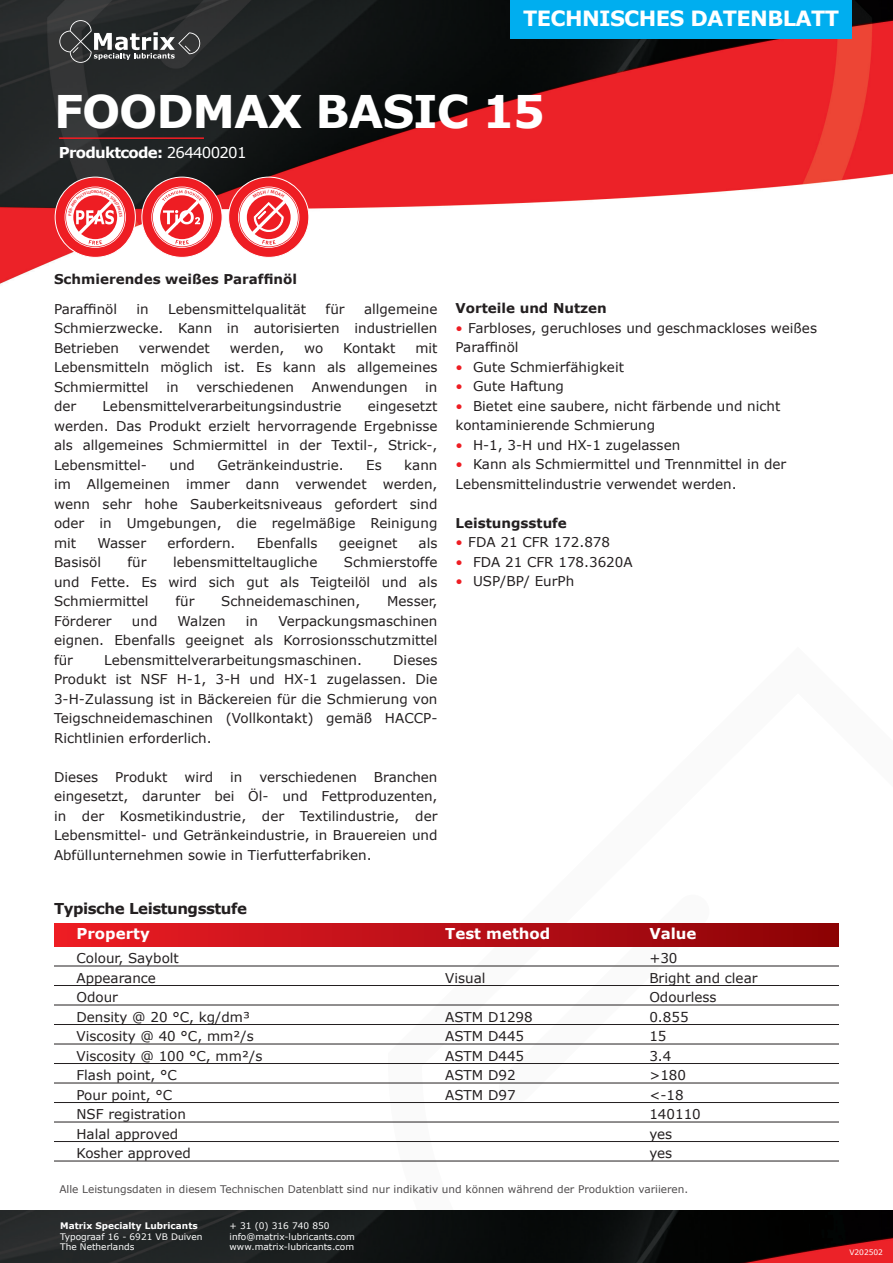
<style>
.page{position:relative;width:893px;height:1263px;background:#fff}
.page>*{position:absolute;margin:0;border:0;box-sizing:border-box;transform-origin:0 0}
.t1{font:700 45px "Verdana";letter-spacing:-.025em;color:#fff}
.t2{font:700 21px "Verdana";letter-spacing:-.03em;color:#fff}
.t3{font:700 15px "Verdana";color:#fff}
.t4{font:700 15px "Verdana";letter-spacing:-.03em;color:#231f20}
.t5{font:700 15px "Verdana";letter-spacing:-.05em;color:#fff}
.t6{font:13.5px/19.5px "Verdana";color:#231f20;text-align:justify}
.t7{font:700 13.5px "Verdana";color:#231f20}
.t8{font:10.5px "Verdana";color:#231f20}
.t9{font:9px/10.5px "Verdana";color:#fff}
.t10{font:700 9px "Verdana";color:#fff}
.t11{font:7.5px "Verdana";color:#fff}
.s1{font-weight:400}
.s2{color:#ee1d23}
</style>
<div class="page">
<img style="left:0;top:0;width:893px;height:284px">
<svg style="left:388px;top:923px;width:505px;height:288px"></svg>
<div style="left:510px;top:0;width:342px;height:38px;background:#00aeef"></div>
<svg style="left:59px;top:20px;width:141px;height:43px;background:#4f5152"></svg>
<img style="left:0;top:1211px;width:893px;height:52px">
<div style="left:54px;top:924px;width:785px;height:23px;background:linear-gradient(to right,#ec1d26,#8a0207)"></div>
<hr style="left:54px;top:966px;width:785px;height:1px;background:#231f20">
<hr style="left:54px;top:985px;width:785px;height:1px;background:#231f20">
<hr style="left:54px;top:1005px;width:785px;height:1px;background:#231f20">
<hr style="left:54px;top:1024px;width:785px;height:1px;background:#231f20">
<hr style="left:54px;top:1044px;width:785px;height:1px;background:#231f20">
<hr style="left:54px;top:1063px;width:785px;height:1px;background:#231f20">
<hr style="left:54px;top:1083px;width:785px;height:1px;background:#231f20">
<hr style="left:54px;top:1102px;width:785px;height:1px;background:#231f20">
<hr style="left:54px;top:1122px;width:785px;height:1px;background:#231f20">
<hr style="left:54px;top:1141px;width:785px;height:1px;background:#231f20">
<hr style="left:54px;top:1161px;width:785px;height:1px;background:#231f20">
<hr style="left:59px;top:137px;width:145px;height:2px;background:#ee1d23">
<svg style="left:55px;top:177px;width:254px;height:81px"></svg>
<h2 class="t2" style="left:523px;top:5px;width:318px">TECHNISCHES DATENBLATT</h2>
<h1 class="t1" style="left:54px;top:83px;width:493px">FOODMAX BASIC 15</h1>
<p class="t5" style="left:59px;top:143px;width:189px">Produktcode: <span class="s1">264400201</span></p>
<p class="t7" style="left:54px;top:270px;width:244px">Schmierendes weißes Paraffinöl</p>
<p class="t6" style="left:54px;top:299px;width:65px">Paraffinöl</p>
<p class="t6" style="left:137px;top:299px;width:14px">in</p>
<p class="t6" style="left:168px;top:299px;width:140px">Lebensmittelqualität</p>
<p class="t6" style="left:326px;top:299px;width:21px">für</p>
<p class="t6" style="left:54px;top:299px;width:385px;text-indent:310px">allgemeine Schmierzwecke. Kann in autorisierten industriellen Betrieben</p>
<p class="t6" style="left:139px;top:338px;width:73px">verwendet</p>
<p class="t6" style="left:230px;top:338px;width:56px">werden,</p>
<p class="t6" style="left:304px;top:338px;width:21px">wo</p>
<p class="t6" style="left:343px;top:338px;width:54px">Kontakt</p>
<p class="t6" style="left:54px;top:338px;width:385px;text-indent:361px">mit Lebensmitteln möglich ist. Es kann als allgemeines Schmiermittel</p>
<p class="t6" style="left:166px;top:377px;width:14px">in</p>
<p class="t6" style="left:196px;top:377px;width:99px">verschiedenen</p>
<p class="t6" style="left:312px;top:377px;width:97px">Anwendungen</p>
<p class="t6" style="left:425px;top:377px;width:14px">in</p>
<p class="t6" style="left:54px;top:397px;width:24px">der</p>
<p class="t6" style="left:102px;top:397px;width:241px">Lebensmittelverarbeitungsindustrie</p>
<p class="t6" style="left:54px;top:397px;width:385px;text-indent:314px">eingesetzt werden. Das Produkt erzielt hervorragende Ergebnisse als allgemeines Schmiermittel in der Textil-, Strick-, Lebensmittel-</p>
<p class="t6" style="left:54px;top:455px;width:385px;text-indent:350px">kann im Allgemeinen immer dann verwendet werden, wenn sehr hohe Sauberkeitsniveaus gefordert sind oder in Umgebungen, die regelmäßige Reinigung mit</p>
<p class="t6" style="left:169px;top:455px;width:27px">und</p>
<p class="t6" style="left:218px;top:455px;width:128px">Getränkeindustrie.</p>
<p class="t6" style="left:366px;top:455px;width:17px">Es</p>
<p class="t6" style="left:97px;top:533px;width:50px">Wasser</p>
<p class="t6" style="left:167px;top:533px;width:70px">erfordern.</p>
<p class="t6" style="left:257px;top:533px;width:62px">Ebenfalls</p>
<p class="t6" style="left:339px;top:533px;width:60px">geeignet</p>
<p class="t6" style="left:419px;top:533px;width:20px">als</p>
<p class="t6" style="left:54px;top:553px;width:49px">Basisöl</p>
<p class="t6" style="left:128px;top:553px;width:21px">für</p>
<p class="t6" style="left:173px;top:553px;width:146px">lebensmitteltaugliche</p>
<p class="t6" style="left:54px;top:553px;width:385px;text-indent:290px">Schmierstoffe und Fette. Es wird sich gut als Teigteilöl und als Schmiermittel</p>
<p class="t6" style="left:175px;top:592px;width:21px">für</p>
<p class="t6" style="left:221px;top:592px;width:141px">Schneidemaschinen,</p>
<p class="t6" style="left:387px;top:592px;width:52px">Messer,</p>
<p class="t6" style="left:54px;top:611px;width:385px;text-indent:224px">Verpackungsmaschinen eignen. Ebenfalls geeignet als Korrosionsschutzmittel für</p>
<p class="t6" style="left:54px;top:611px;width:59px">Förderer</p>
<p class="t6" style="left:132px;top:611px;width:27px">und</p>
<p class="t6" style="left:178px;top:611px;width:50px">Walzen</p>
<p class="t6" style="left:246px;top:611px;width:14px">in</p>
<p class="t6" style="left:104px;top:650px;width:259px">Lebensmittelverarbeitungsmaschinen.</p>
<p class="t6" style="left:54px;top:650px;width:385px;text-indent:339px">Dieses Produkt ist NSF H-1, 3-H und HX-1 zugelassen. Die 3-H-Zulassung ist in Bäckereien für die Schmierung von Teigschneidemaschinen (Vollkontakt) gemäß HACCP-Richtlinien erforderlich.</p>
<p class="t6" style="left:54px;top:767px;width:46px">Dieses</p>
<p class="t6" style="left:115px;top:767px;width:54px">Produkt</p>
<p class="t6" style="left:184px;top:767px;width:30px">wird</p>
<p class="t6" style="left:230px;top:767px;width:14px">in</p>
<p class="t6" style="left:54px;top:767px;width:385px;text-indent:205px">verschiedenen Branchen eingesetzt, darunter bei Öl- und Fettproduzenten, in der Kosmetikindustrie, der Textilindustrie, der Lebensmittel- und Getränkeindustrie, in Brauereien und Abfüllunternehmen sowie in Tierfutterfabriken.</p>
<p class="t7" style="left:455px;top:300px;width:153px">Vorteile und Nutzen</p>
<p class="t6" style="left:455px;top:318px;width:363px"><span class="s2">•</span> Farbloses, geruchloses und geschmackloses weißes<br>Paraffinöl</p>
<p class="t6" style="left:455px;top:357px;width:170px"><span class="s2">•</span> Gute Schmierfähigkeit</p>
<p class="t6" style="left:455px;top:377px;width:110px"><span class="s2">•</span> Gute Haftung</p>
<p class="t6" style="left:455px;top:396px;width:326px"><span class="s2">•</span> Bietet eine saubere, nicht färbende und nicht kontaminierende Schmierung</p>
<p class="t6" style="left:455px;top:435px;width:226px"><span class="s2">•</span> H-1, 3-H und HX-1 zugelassen</p>
<p class="t6" style="left:455px;top:455px;width:332px"><span class="s2">•</span> Kann als Schmiermittel und Trennmittel in der<br>Lebensmittelindustrie verwendet werden.</p>
<p class="t7" style="left:455px;top:514px;width:113px">Leistungsstufe</p>
<p class="t6" style="left:455px;top:533px;width:156px"><span class="s2">•</span> FDA 21 CFR 172.878</p>
<p class="t6" style="left:455px;top:552px;width:179px"><span class="s2">•</span> FDA 21 CFR 178.3620A</p>
<p class="t6" style="left:455px;top:572px;width:120px"><span class="s2">•</span> USP/BP/ EurPh</p>
<p class="t4" style="left:54px;top:899px;width:195px">Typische Leistungsstufe</p>
<p class="t3" style="left:76px;top:924px;width:75px">Property</p>
<p class="t3" style="left:445px;top:924px;width:107px">Test method</p>
<p class="t3" style="left:649px;top:924px;width:49px">Value</p>
<p class="t6" style="left:76px;top:949px;width:104px">Colour, Saybolt</p>
<p class="t6" style="left:649px;top:949px;width:30px">+30</p>
<p class="t6" style="left:76px;top:968px;width:81px">Appearance</p>
<p class="t6" style="left:445px;top:968px;width:42px">Visual</p>
<p class="t6" style="left:649px;top:968px;width:110px">Bright and clear</p>
<p class="t6" style="left:76px;top:988px;width:43px">Odour</p>
<p class="t6" style="left:649px;top:988px;width:69px">Odourless</p>
<p class="t6" style="left:76px;top:1007px;width:175px">Density @ 20 °C, kg/dm³</p>
<p class="t6" style="left:445px;top:1007px;width:89px">ASTM D1298</p>
<p class="t6" style="left:649px;top:1007px;width:41px">0.855</p>
<p class="t6" style="left:76px;top:1027px;width:179px">Viscosity @ 40 °C, mm²/s</p>
<p class="t6" style="left:445px;top:1027px;width:81px">ASTM D445</p>
<p class="t6" style="left:649px;top:1027px;width:19px">15</p>
<p class="t6" style="left:76px;top:1046px;width:187px">Viscosity @ 100 °C, mm²/s</p>
<p class="t6" style="left:445px;top:1046px;width:81px">ASTM D445</p>
<p class="t6" style="left:649px;top:1046px;width:24px">3.4</p>
<p class="t6" style="left:76px;top:1066px;width:102px">Flash point, °C</p>
<p class="t6" style="left:445px;top:1066px;width:72px">ASTM D92</p>
<p class="t6" style="left:649px;top:1066px;width:38px">&gt;180</p>
<p class="t6" style="left:76px;top:1085px;width:97px">Pour point, °C</p>
<p class="t6" style="left:445px;top:1085px;width:72px">ASTM D97</p>
<p class="t6" style="left:649px;top:1085px;width:36px">&lt;-18</p>
<p class="t6" style="left:76px;top:1105px;width:111px">NSF registration</p>
<p class="t6" style="left:649px;top:1105px;width:53px">140110</p>
<p class="t6" style="left:76px;top:1124px;width:103px">Halal approved</p>
<p class="t6" style="left:649px;top:1124px;width:24px">yes</p>
<p class="t6" style="left:76px;top:1144px;width:116px">Kosher approved</p>
<p class="t6" style="left:649px;top:1144px;width:24px">yes</p>
<p class="t8" style="left:59px;top:1183px;width:630px">Alle Leistungsdaten in diesem Technischen Datenblatt sind nur indikativ und können während der Produktion variieren.</p>
<p class="t10" style="left:60px;top:1220px;width:139px">Matrix Specialty Lubricants</p>
<p class="t9" style="left:60px;top:1231px;width:144px">Typograaf 16 - 6921 VB Duiven<br>The Netherlands</p>
<p class="t9" style="left:230px;top:1221px;width:127px">+ 31 (0) 316 740 850 info@matrix-lubricants.com www.matrix-lubricants.com</p>
<p class="t11" style="left:849px;top:1247px;width:35px">V202502</p>
</div>
